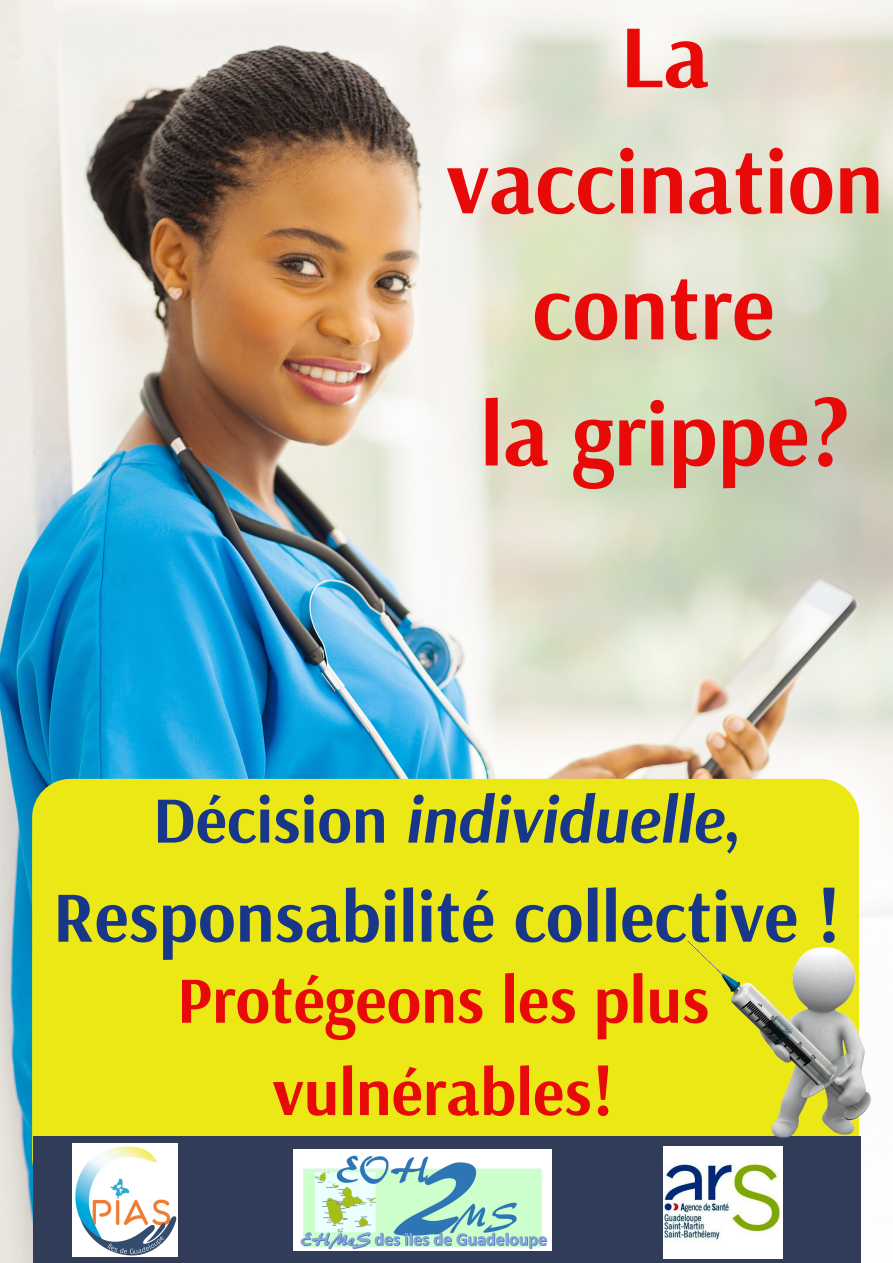
<style>
.page{position:relative;width:893px;height:1263px;background:#fff}
.page>*{position:absolute;margin:0;border:0;box-sizing:border-box;transform-origin:0 0}
.t1{font:700 90.07px/126.1px "Arsenal";color:#e80909;text-align:center}
.t2{font:700 72px "Arsenal";color:#183789}
.t3{font:700 66px/92.3px "Arsenal";color:#e80909;text-align:center}
.t4{font:italic 700 66px "Arsenal";color:#183789}
.s1{font-style:normal}
</style>
<div class="page">
<img style="left:0;top:0;width:893px;height:1263px">
<div style="left:32px;top:779px;width:827px;height:417px;background:#ebe815;border-radius:39px"></div>
<div style="left:33px;top:1136px;width:827px;height:127px;background:#313c59"></div>
<img style="left:293px;top:1149px;width:258px;height:102px">
<img style="left:72px;top:1144px;width:106px;height:112px">
<img style="left:663px;top:1149px;width:120px;height:109px">
<img style="left:663px;top:941px;width:230px;height:208px">
<h1 class="t1" style="left:446px;top:-9px;width:438px">La vaccination contre<br>la grippe?</h1>
<p class="t4" style="left:153px;top:777px;width:589px"><span class="s1">Décision</span> individuelle<span class="s1">,</span></p>
<p class="t2" style="left:53px;top:870px;width:789px">Responsabilité collective !</p>
<p class="t3" style="left:177px;top:952px;width:534px">Protégeons les plus vulnérables!</p>
</div>
